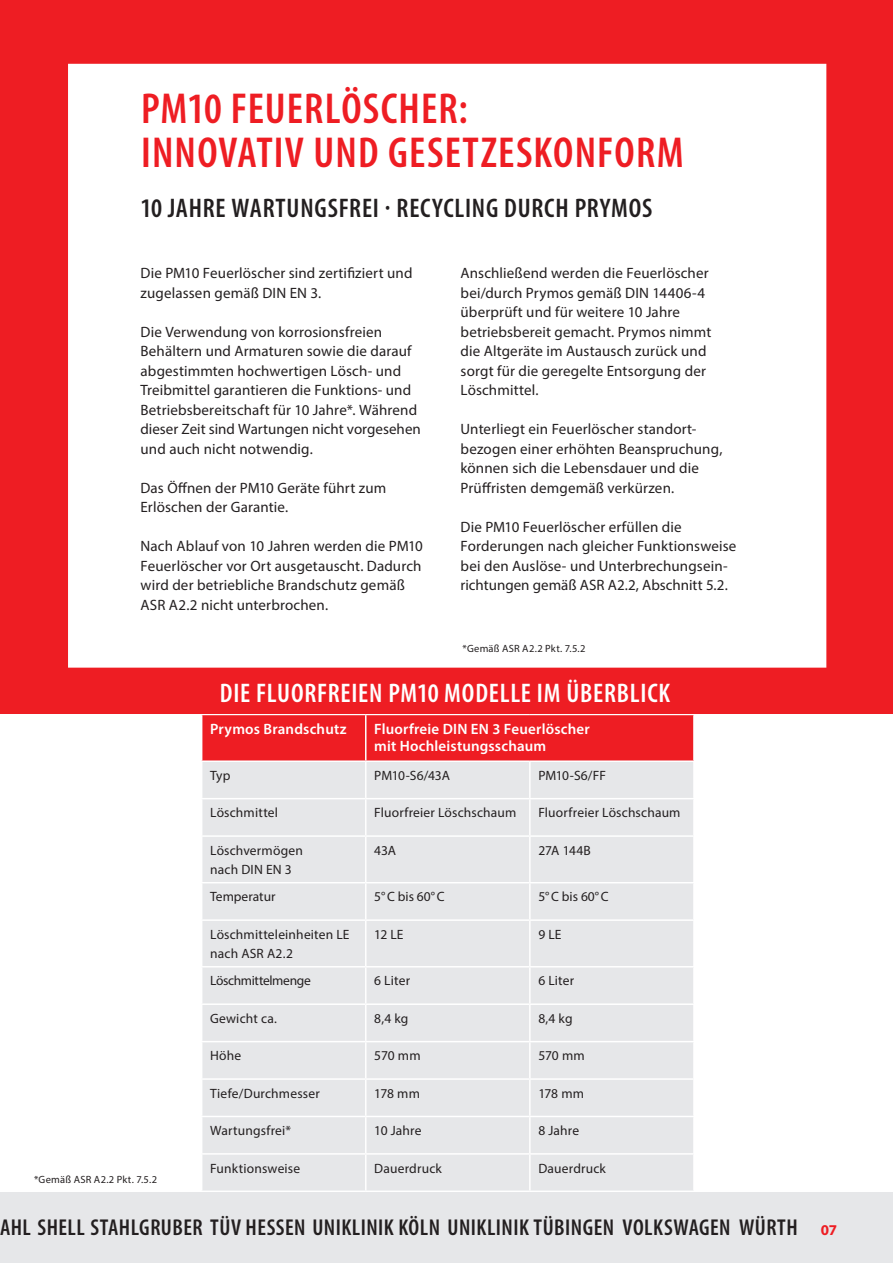
<style>
.page{position:relative;width:893px;height:1263px;background:#fff}
.page>*{position:absolute;margin:0;border:0;box-sizing:border-box;transform-origin:0 0}
.t1{font:600 condensed 43.5px/43.5px "Myriad Pro";letter-spacing:.025em;color:#ee1d23}
.t2{font:600 condensed 27px "Myriad Pro";letter-spacing:.03em;color:#231f20}
.t3{font:600 condensed 27px "Myriad Pro";letter-spacing:.03em;color:#fff}
.t4{font:600 condensed 23.1px "Myriad Pro";letter-spacing:.02em;color:#231f20}
.t5{font:15px/19.5px "Myriad Pro";letter-spacing:.01em;color:#231f20}
.t6{font:600 15px/16.5px "Myriad Pro";letter-spacing:.01em;color:#fff}
.t7{font:13.5px/19.5px "Myriad Pro";letter-spacing:.01em;color:#231f20}
.t8{font:13.5px "Myriad Pro";letter-spacing:-.025em;color:#231f20}
.t9{font:13.5px "Myriad Pro";letter-spacing:-.01em;color:#231f20}
.t10{font:10.5px "Myriad Pro";letter-spacing:.025em;color:#231f20}
.s1{font-weight:700;font-stretch:normal;font-size:15px;color:#ee1d23}
</style>
<div class="page">
<div style="left:202px;top:715px;width:491px;height:45px;background:#ee1d23"></div>
<div style="left:202px;top:762px;width:491px;height:428px;background:#e6e7e9"></div>
<hr style="left:365px;top:715px;width:1px;height:45px;background:#fff">
<hr style="left:365px;top:799px;width:1px;height:36px;background:#fff">
<hr style="left:529px;top:799px;width:2px;height:36px;background:#fff">
<hr style="left:201px;top:835px;width:165px;height:2px;background:#fff">
<hr style="left:366px;top:835px;width:164px;height:2px;background:#fff">
<hr style="left:365px;top:837px;width:1px;height:45px;background:#fff">
<hr style="left:530px;top:835px;width:165px;height:2px;background:#fff">
<hr style="left:529px;top:837px;width:2px;height:45px;background:#fff">
<hr style="left:365px;top:883px;width:1px;height:36px;background:#fff">
<hr style="left:529px;top:883px;width:2px;height:36px;background:#fff">
<hr style="left:365px;top:762px;width:1px;height:36px;background:#fff">
<hr style="left:529px;top:762px;width:2px;height:36px;background:#fff">
<hr style="left:201px;top:798px;width:165px;height:1px;background:#fff">
<hr style="left:366px;top:798px;width:164px;height:1px;background:#fff">
<hr style="left:530px;top:798px;width:165px;height:1px;background:#fff">
<hr style="left:201px;top:882px;width:165px;height:1px;background:#fff">
<hr style="left:366px;top:882px;width:164px;height:1px;background:#fff">
<hr style="left:530px;top:882px;width:165px;height:1px;background:#fff">
<hr style="left:201px;top:919px;width:165px;height:2px;background:#fff">
<hr style="left:366px;top:919px;width:164px;height:2px;background:#fff">
<hr style="left:365px;top:921px;width:1px;height:45px;background:#fff">
<hr style="left:530px;top:919px;width:165px;height:2px;background:#fff">
<hr style="left:529px;top:921px;width:2px;height:45px;background:#fff">
<hr style="left:201px;top:966px;width:165px;height:1px;background:#fff">
<hr style="left:366px;top:966px;width:164px;height:1px;background:#fff">
<hr style="left:365px;top:967px;width:1px;height:36px;background:#fff">
<hr style="left:530px;top:966px;width:165px;height:1px;background:#fff">
<hr style="left:529px;top:967px;width:2px;height:36px;background:#fff">
<hr style="left:201px;top:1003px;width:165px;height:2px;background:#fff">
<hr style="left:366px;top:1003px;width:164px;height:2px;background:#fff">
<hr style="left:365px;top:1005px;width:1px;height:36px;background:#fff">
<hr style="left:530px;top:1003px;width:165px;height:2px;background:#fff">
<hr style="left:529px;top:1005px;width:2px;height:36px;background:#fff">
<hr style="left:201px;top:1041px;width:165px;height:1px;background:#fff">
<hr style="left:366px;top:1041px;width:164px;height:1px;background:#fff">
<hr style="left:365px;top:1042px;width:1px;height:36px;background:#fff">
<hr style="left:530px;top:1041px;width:165px;height:1px;background:#fff">
<hr style="left:529px;top:1042px;width:2px;height:36px;background:#fff">
<hr style="left:201px;top:1078px;width:165px;height:2px;background:#fff">
<hr style="left:366px;top:1078px;width:164px;height:2px;background:#fff">
<hr style="left:365px;top:1080px;width:1px;height:36px;background:#fff">
<hr style="left:530px;top:1078px;width:165px;height:2px;background:#fff">
<hr style="left:529px;top:1080px;width:2px;height:36px;background:#fff">
<hr style="left:201px;top:1116px;width:165px;height:1px;background:#fff">
<hr style="left:366px;top:1116px;width:164px;height:1px;background:#fff">
<hr style="left:365px;top:1117px;width:1px;height:36px;background:#fff">
<hr style="left:530px;top:1116px;width:165px;height:1px;background:#fff">
<hr style="left:529px;top:1117px;width:2px;height:36px;background:#fff">
<hr style="left:201px;top:1153px;width:165px;height:1px;background:#fff">
<hr style="left:366px;top:1153px;width:164px;height:1px;background:#fff">
<hr style="left:365px;top:1154px;width:1px;height:36px;background:#fff">
<hr style="left:530px;top:1153px;width:165px;height:1px;background:#fff">
<hr style="left:529px;top:1154px;width:2px;height:36px;background:#fff">
<div style="left:0;top:0;width:893px;height:668px;background:#ee1d23"></div>
<div style="left:0;top:668px;width:893px;height:46px;background:#ee1d23"></div>
<div style="left:68px;top:64px;width:758px;height:604px;background:#fff"></div>
<div style="left:0;top:1192px;width:893px;height:71px;background:#e6e7e9"></div>
<h1 class="t1" style="left:141px;top:87px;width:544px">PM10 FEUERLÖSCHER:<br>INNOVATIV UND GESETZESKONFORM</h1>
<h2 class="t2" style="left:141px;top:191px;width:513px">10 JAHRE WARTUNGSFREI · RECYCLING DURCH PRYMOS</h2>
<p class="t5" style="left:141px;top:263px;width:273px">Die PM10 Feuerlöscher sind zertifiziert und zugelassen gemäß DIN EN 3.</p>
<p class="t5" style="left:141px;top:322px;width:282px">Die Verwendung von korrosionsfreien Behältern und Armaturen sowie die darauf abgestimmten hochwertigen Lösch- und Treibmittel garantieren die Funktions- und Betriebsbereitschaft für 10 Jahre*. Während dieser Zeit sind Wartungen nicht vorgesehen und auch nicht notwendig.</p>
<p class="t5" style="left:141px;top:478px;width:247px">Das Öffnen der PM10 Geräte führt zum<br>Erlöschen der Garantie.</p>
<p class="t5" style="left:141px;top:536px;width:284px">Nach Ablauf von 10 Jahren werden die PM10<br>Feuerlöscher vor Ort ausgetauscht. Dadurch wird der betriebliche Brandschutz gemäß ASR A2.2 nicht unterbrochen.</p>
<p class="t5" style="left:460px;top:263px;width:252px">Anschließend werden die Feuerlöscher bei/durch Prymos gemäß DIN 14406-4 überprüft und für weitere 10 Jahre betriebsbereit gemacht. Prymos nimmt die Altgeräte im Austausch zurück und sorgt für die geregelte Entsorgung der Löschmittel.</p>
<p class="t5" style="left:460px;top:419px;width:263px">Unterliegt ein Feuerlöscher standort&shy;bezogen einer erhöhten Beanspruchung, können sich die Lebensdauer und die Prüffristen demgemäß verkürzen.</p>
<p class="t5" style="left:460px;top:517px;width:277px">Die PM10 Feuerlöscher erfüllen die Forderungen nach gleicher Funktionsweise bei den Auslöse- und Unterbrechungsein&shy;richtungen gemäß ASR A2.2, Abschnitt 5.2.</p>
<p class="t10" style="left:462px;top:642px;width:125px">*Gemäß ASR A2.2 Pkt. 7.5.2</p>
<h2 class="t3" style="left:220px;top:677px;width:452px">DIE FLUORFREIEN PM10 MODELLE IM ÜBERBLICK</h2>
<p class="t10" style="left:34px;top:1173px;width:125px">*Gemäß ASR A2.2 Pkt. 7.5.2</p>
<p class="t6" style="left:210px;top:720px;width:138px">Prymos Brandschutz</p>
<p class="t6" style="left:374px;top:720px;width:217px">Fluorfreie DIN EN 3 Feuerlöscher mit Hochleistungsschaum</p>
<p class="t7" style="left:210px;top:765px;width:22px">Typ</p>
<p class="t9" style="left:374px;top:767px;width:77px">PM10-S6/43A</p>
<p class="t7" style="left:538px;top:765px;width:69px">PM10-S6/FF</p>
<p class="t7" style="left:210px;top:803px;width:69px">Löschmittel</p>
<p class="t7" style="left:374px;top:803px;width:144px">Fluorfreier Löschschaum</p>
<p class="t7" style="left:538px;top:803px;width:144px">Fluorfreier Löschschaum</p>
<p class="t7" style="left:210px;top:840px;width:94px">Löschvermögen nach DIN EN 3</p>
<p class="t7" style="left:374px;top:840px;width:23px">43A</p>
<p class="t7" style="left:538px;top:840px;width:54px">27A 144B</p>
<p class="t7" style="left:210px;top:887px;width:67px">Temperatur</p>
<p class="t7" style="left:374px;top:887px;width:72px">5°C bis 60°C</p>
<p class="t7" style="left:538px;top:887px;width:72px">5°C bis 60°C</p>
<p class="t7" style="left:210px;top:924px;width:141px">Löschmitteleinheiten LE nach ASR A2.2</p>
<p class="t7" style="left:374px;top:924px;width:31px">12 LE</p>
<p class="t7" style="left:538px;top:924px;width:25px">9 LE</p>
<p class="t8" style="left:210px;top:972px;width:102px">Löschmittelmenge</p>
<p class="t7" style="left:374px;top:971px;width:37px">6 Liter</p>
<p class="t7" style="left:538px;top:971px;width:37px">6 Liter</p>
<p class="t7" style="left:210px;top:1008px;width:68px">Gewicht ca.</p>
<p class="t7" style="left:374px;top:1008px;width:36px">8,4 kg</p>
<p class="t7" style="left:538px;top:1008px;width:36px">8,4 kg</p>
<p class="t7" style="left:210px;top:1046px;width:33px">Höhe</p>
<p class="t7" style="left:374px;top:1046px;width:48px">570 mm</p>
<p class="t7" style="left:538px;top:1046px;width:48px">570 mm</p>
<p class="t7" style="left:210px;top:1083px;width:111px">Tiefe/Durchmesser</p>
<p class="t7" style="left:374px;top:1083px;width:47px">178 mm</p>
<p class="t7" style="left:538px;top:1083px;width:47px">178 mm</p>
<p class="t7" style="left:210px;top:1120px;width:82px">Wartungsfrei*</p>
<p class="t7" style="left:374px;top:1120px;width:49px">10 Jahre</p>
<p class="t7" style="left:538px;top:1120px;width:42px">8 Jahre</p>
<p class="t7" style="left:210px;top:1158px;width:92px">Funktionsweise</p>
<p class="t7" style="left:374px;top:1158px;width:69px">Dauerdruck</p>
<p class="t7" style="left:538px;top:1158px;width:69px">Dauerdruck</p>
<h3 class="t4" style="left:0;top:1213px;width:839px">AHL SHELL STAHLGRUBER TÜV HESSEN UNIKLINIK KÖLN UNIKLINIK TÜBINGEN VOLKSWAGEN WÜRTH <span class="s1">07</span></h3>
</div>
